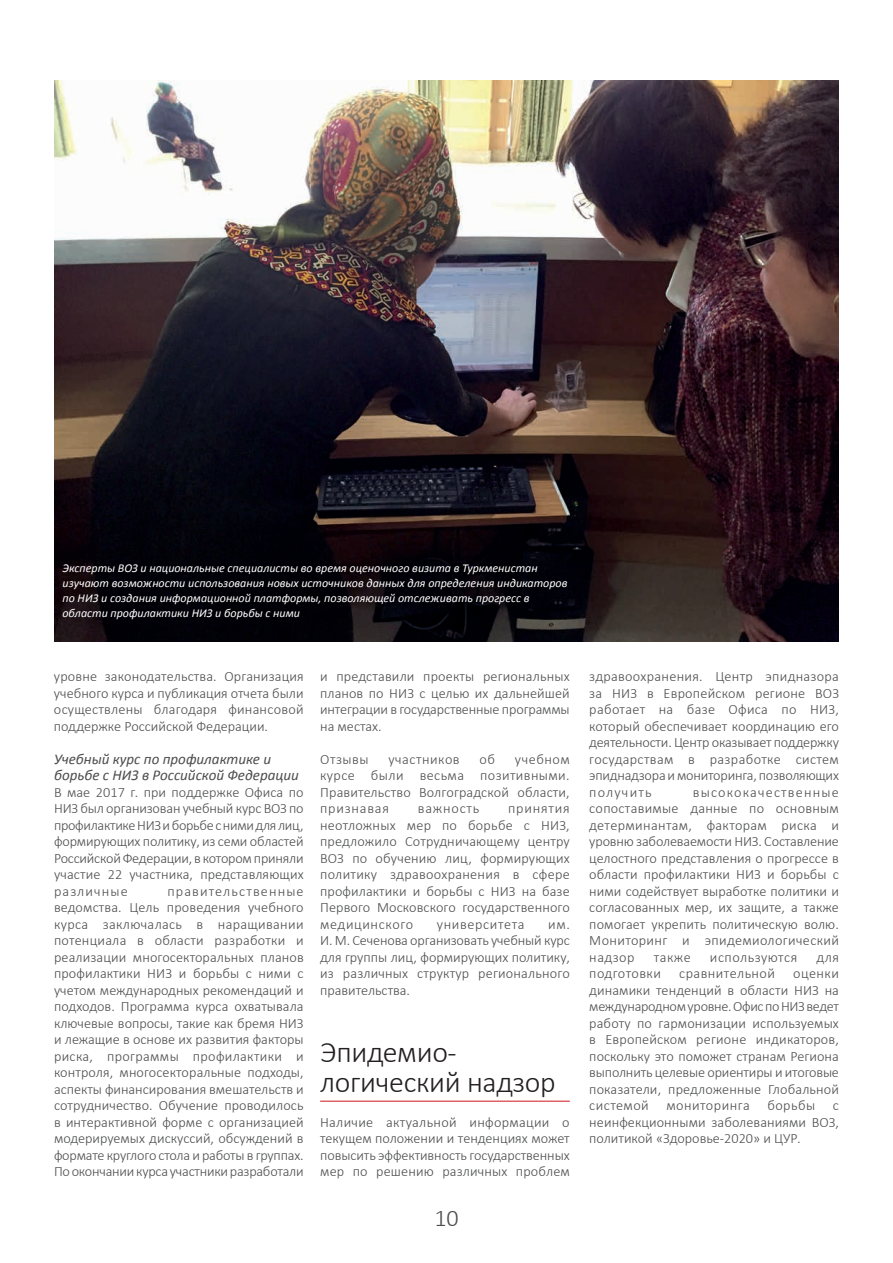
<style>
.page{position:relative;width:893px;height:1263px;background:#fff}
.page>*{position:absolute;margin:0;border:0;box-sizing:border-box;transform-origin:0 0}
.t1{font:300 30px/30px "Calibri";letter-spacing:-.01em;color:#231f20}
.t2{font:300 24px "Calibri";color:#4b4c4d}
.t3{font:italic 15px/16.5px "Calibri";color:#4b4c4d}
.t4{font:300 14.25px/16.5px "Calibri";letter-spacing:.01em;color:#4b4c4d;text-align:justify}
.t5{font:300 14.25px "Calibri";letter-spacing:.035em;color:#4b4c4d}
.t6{font:300 14.25px "Calibri";letter-spacing:.045em;color:#4b4c4d}
.t7{font:300 14.25px "Calibri";letter-spacing:.03em;color:#4b4c4d}
.t8{font:300 14.25px "Calibri";letter-spacing:.055em;color:#4b4c4d}
.t9{font:italic 12px/15px "Calibri";color:#fff}
.s1{font-style:italic}
</style>
<div class="page">
<hr style="left:320px;top:1101px;width:250px;height:1px;background:#d1232a">
<img style="left:54px;top:81px;width:785px;height:560px">
<p class="t9" style="left:63px;top:560px;width:506px">Эксперты ВОЗ и национальные специалисты во время оценочного визита в Туркменистан изучают возможности использования новых источников данных для определения индикаторов по НИЗ и создания информационной платформы, позволяющей отслеживать прогресс в области профилактики НИЗ и борьбы с ними</p>
<p class="t4" style="left:54px;top:667px;width:251px">уровне законодательства. Организация учебного курса и публикация отчета были осуществлены благодаря финансовой поддержке Российской Федерации.</p>
<p class="t3" style="left:54px;top:750px;width:247px">Учебный курс по профилактике и борьбе c НИЗ в Российской Федерации</p>
<p class="t4" style="left:54px;top:783px;width:251px">В мае 2017 г. при поддержке Офиса по НИЗ был организован учебный курс ВОЗ по профилактике НИЗ и борьбе с ними для лиц, формирующих политику, из семи областей Российской Федерации, в котором приняли участие 22 участника, представляющих различные</p>
<p class="t4" style="left:54px;top:882px;width:251px;text-indent:113px">правительственные ведомства. Цель проведения учебного курса заключалась в наращивании потенциала в области разработки и реализации многосекторальных планов профилактики НИЗ и борьбы с ними с учетом международных рекомендаций и подходов. Программа курса охватывала ключевые вопросы, такие как бремя НИЗ и лежащие в основе их развития факторы риска, программы профилактики и контроля, многосекторальные подходы, аспекты финансирования вмешательств и сотрудничество. Обучение проводилось в интерактивной форме с организацией модерируемых дискуссий, обсуждений в формате круглого стола и работы в группах.<br>По окончании курса участники разработали</p>
<p class="t4" style="left:320px;top:667px;width:251px">и представили проекты региональных планов по НИЗ с целью их дальнейшей интеграции в государственные программы на местах.</p>
<p class="t4" style="left:320px;top:750px;width:50px">Отзывы</p>
<p class="t5" style="left:388px;top:750px;width:73px">участников</p>
<p class="t4" style="left:479px;top:750px;width:17px">об</p>
<p class="t4" style="left:320px;top:750px;width:251px;text-indent:195px">учебном курсе были весьма позитивными.<br>Правительство Волгоградской области, признавая</p>
<p class="t4" style="left:320px;top:799px;width:251px;text-indent:188px">принятия неотложных мер по борьбе с НИЗ, предложило Сотрудничающему центру ВОЗ по обучению лиц, формирующих политику здравоохранения в сфере профилактики и борьбы с НИЗ на базе Первого Московского государственного медицинского</p>
<p class="t8" style="left:418px;top:799px;width:63px">важность</p>
<p class="t6" style="left:437px;top:915px;width:89px">университета</p>
<p class="t4" style="left:320px;top:915px;width:251px;text-indent:228px">им.<br>И. М. Сеченова организовать учебный курс для группы лиц, формирующих политику, из различных структур регионального правительства.</p>
<h1 class="t1" style="left:320px;top:1036px;width:237px">Эпидемио&shy;логический надзор</h1>
<p class="t4" style="left:320px;top:1113px;width:251px">Наличие актуальной информации о текущем положении и тенденциях может повысить эффективность государственных мер по решению различных проблем</p>
<h2 class="t2" style="left:434px;top:1203px;width:26px">10</h2>
<p class="t4" style="left:589px;top:667px;width:251px">здравоохранения. Центр эпидназора за НИЗ в Европейском регионе ВОЗ работает на базе Офиса по НИЗ, который обеспечивает координацию его деятельности. Центр оказывает поддержку государствам в разработке систем эпиднадзора и мониторинга, позволяющих получить</p>
<p class="t4" style="left:589px;top:783px;width:251px;text-indent:103px">высококачественные сопоставимые данные по основным детерминантам, факторам риска и уровню заболеваемости НИЗ. Составление целостного представления о прогрессе в области профилактики НИЗ и борьбы с ними содействует выработке политики и согласованных мер, их защите, а также помогает укрепить политическую волю.<br>Мониторинг и эпидемиологический надзор</p>
<p class="t4" style="left:654px;top:948px;width:38px">также</p>
<p class="t5" style="left:710px;top:948px;width:89px">используются</p>
<p class="t4" style="left:816px;top:948px;width:24px">для</p>
<p class="t7" style="left:589px;top:964px;width:73px">подготовки</p>
<p class="t5" style="left:679px;top:964px;width:97px">сравнительной</p>
<p class="t4" style="left:589px;top:964px;width:251px;text-indent:204px">оценки динамики тенденций в области НИЗ на международном уровне. Офис по НИЗ ведет работу по гармонизации используемых в Европейском регионе индикаторов, поскольку это поможет странам Региона выполнить целевые ориентиры и итоговые показатели, предложенные Глобальной системой мониторинга борьбы с неинфекционными заболеваниями ВОЗ, политикой «Здоровье-2020» и ЦУР<span class="s1">.</span></p>
</div>
